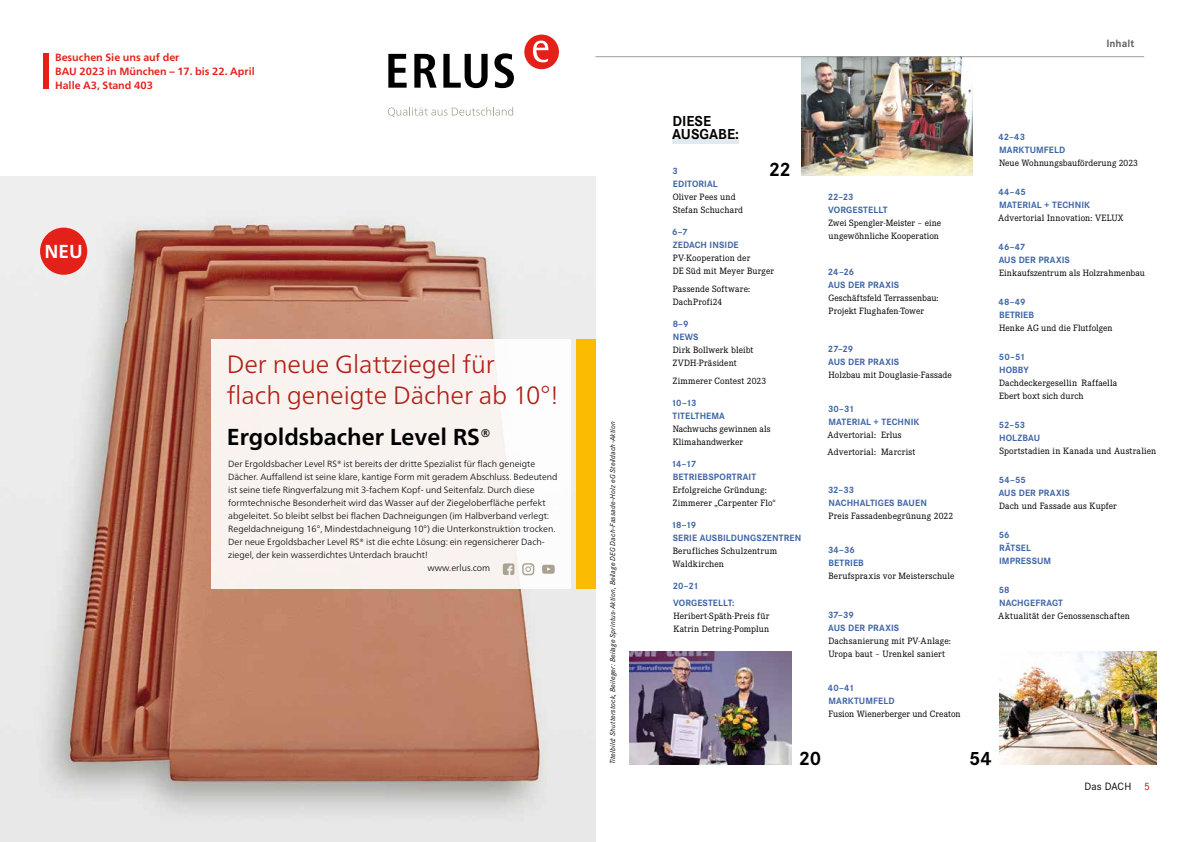
<style>
.page{position:relative;width:1191px;height:842px;background:#fff}
.page>*{position:absolute;margin:0;border:0;box-sizing:border-box;transform-origin:0 0}
.t1{font:300 25.1px/31.6px "Frutiger Neue LT Pro";color:#b01f16}
.t2{font:700 23.1px "Frutiger Neue LT Pro";color:#000}
.t3{font:700 20px "Corporate S Pro";color:#000}
.t4{font:700 18.8px "Frutiger Neue LT Pro";color:#fff}
.t5{font:700 15px/13px "Corporate S Pro";color:#000}
.t6{font:11px "Corporate S Pro";letter-spacing:.005em;color:#000}
.t7{font:700 11px "Corporate S Pro";letter-spacing:.005em;color:#646567}
.t8{font:700 10.5px/14px "Frutiger Neue LT Pro";color:#e32119}
.t9{font:9.5px/13px "Corporate E Pro";letter-spacing:.01em;color:#000}
.t10{font:700 9.5px/13px "Corporate S Pro";letter-spacing:.01em;color:#3e65a5}
.t11{font:9.5px/13px "Corporate E Pro";letter-spacing:-.01em;color:#000}
.t12{font:300 9px "Frutiger Neue LT Pro";color:#000}
.t13{font:italic 7.5px "Corporate S Pro";letter-spacing:.025em;color:#000}
.s1{color:#e2001a}
</style>
<div class="page">
<img style="left:0;top:176px;width:595px;height:666px">
<div style="left:576px;top:339px;width:19px;height:250px;background:#fabb00"></div>
<div style="left:524px;top:35px;width:35px;height:34px;background:#e32119;border-radius:50%"></div>
<svg style="left:533px;top:41px;width:15px;height:21px"></svg>
<svg style="left:388px;top:54px;width:18px;height:34px"></svg>
<svg style="left:414px;top:54px;width:22px;height:34px"></svg>
<svg style="left:443px;top:54px;width:44px;height:34px"></svg>
<svg style="left:494px;top:53px;width:20px;height:35px"></svg>
<svg style="left:388px;top:107px;width:125px;height:10px"></svg>
<div style="left:211px;top:339px;width:359px;height:250px;background:#fff;opacity:.9"></div>
<svg style="left:503px;top:563px;width:11px;height:12px"></svg>
<svg style="left:522px;top:563px;width:12px;height:12px"></svg>
<svg style="left:542px;top:565px;width:13px;height:9px"></svg>
<div style="left:40px;top:228px;width:47px;height:47px;background:#e32119;border-radius:50%"></div>
<div style="left:43px;top:53px;width:5px;height:36px;background:#e32119"></div>
<img style="left:801px;top:57px;width:171px;height:119px">
<img style="left:1000px;top:651px;width:157px;height:114px">
<img style="left:629px;top:651px;width:162px;height:114px">
<hr style="left:595px;top:56px;width:549px;height:1px;background:#9c9e9f">
<div style="left:672px;top:137px;width:67px;height:7px;background:#e2eaef"></div>
<p class="t8" style="left:55px;top:50px;width:201px">Besuchen Sie uns auf der<br>BAU 2023 in München – 17. bis 22. April<br>Halle A3, Stand 403</p>
<h3 class="t4" style="left:44px;top:240px;width:40px">NEU</h3>
<h1 class="t1" style="left:227px;top:348px;width:333px">Der neue Glattziegel für<br>flach geneigte Dächer ab 10°!</h1>
<h2 class="t2" style="left:227px;top:423px;width:266px">Ergoldsbacher Level RS®</h2>
<p class="t12" style="left:228px;top:458px;width:308px">Der Ergoldsbacher Level RS® ist bereits der dritte Spezialist für flach geneigte</p>
<p class="t12" style="left:228px;top:471px;width:331px">Dächer. Auf fallend ist seine klare, kantige Form mit geradem Abschluss. Bedeutend</p>
<p class="t12" style="left:228px;top:484px;width:308px">ist seine tiefe Ring verfalzung mit 3-fachem Kopf- und Seitenfalz. Durch diese</p>
<p class="t12" style="left:228px;top:497px;width:319px">formtechnische Besonderheit wird das Wasser auf der Ziegeloberfläche perfekt</p>
<p class="t12" style="left:228px;top:510px;width:322px">abgeleitet. So bleibt selbst bei flachen Dach neigungen (im Halbverband verlegt:</p>
<p class="t12" style="left:228px;top:523px;width:329px">Regeldachneigung 16°, Mindestdachneigung 10°) die Unter konstruktion trocken.</p>
<p class="t12" style="left:228px;top:536px;width:318px">Der neue Ergoldsbacher Level RS® ist die echte Lösung: ein regensicherer Dach -</p>
<p class="t12" style="left:228px;top:549px;width:201px">ziegel, der kein wasserdichtes Unterdach braucht!</p>
<p class="t12" style="left:427px;top:562px;width:64px">www.erlus.com</p>
<p class="t13" style="left:607px;top:764px;width:344px;rotate:-90deg">Titelbild: Shutterstock, Beileger: Beilage Sprintus-Aktion, Beilage DEG Dach-Fassade-Holz eG Steildach-Aktion</p>
<p class="t7" style="left:1106px;top:35px;width:29px">Inhalt</p>
<h3 class="t5" style="left:672px;top:114px;width:68px">DIESE<br>AUSGABE:</h3>
<p class="t10" style="left:672px;top:163px;width:47px">3<br>EDITORIAL</p>
<p class="t9" style="left:672px;top:190px;width:72px">Oliver Pees und<br>Stefan Schuchard</p>
<h3 class="t3" style="left:769px;top:153px;width:23px">22</h3>
<p class="t10" style="left:672px;top:224px;width:68px">6–7<br>ZEDACH INSIDE</p>
<p class="t9" style="left:673px;top:251px;width:103px">PV-Kooperation der<br>DE Süd mit Meyer Burger</p>
<p class="t9" style="left:673px;top:282px;width:79px">Passende Software:<br>DachProfi24</p>
<p class="t10" style="left:672px;top:316px;width:27px">8–9<br>NEWS</p>
<p class="t9" style="left:673px;top:343px;width:82px">Dirk Bollwerk bleibt<br>ZVDH-Präsident</p>
<p class="t9" style="left:673px;top:374px;width:95px">Zimmerer Contest 2023</p>
<p class="t10" style="left:671px;top:395px;width:55px">10–13<br>TITELTHEMA</p>
<p class="t11" style="left:673px;top:422px;width:99px">Nachwuchs gewinnen als<br>Klimahandwerker</p>
<p class="t10" style="left:671px;top:456px;width:86px">14–17<br>BETRIEBSPORTRAIT</p>
<p class="t9" style="left:673px;top:483px;width:104px">Erfolgreiche Gründung:<br>Zimmerer „Carpenter Flo“</p>
<p class="t10" style="left:671px;top:517px;width:132px">18–19<br>SERIE AUSBILDUNGSZENTREN</p>
<p class="t9" style="left:672px;top:544px;width:106px">Berufliches Schulzentrum<br>Waldkirchen</p>
<p class="t10" style="left:673px;top:576px;width:63px;line-height:17px">20–21<br>VORGESTELLT:</p>
<p class="t9" style="left:673px;top:608px;width:97px">Heribert-Späth-Preis für<br>Katrin Detring-Pomplun</p>
<p class="t10" style="left:828px;top:189px;width:61px">22–23<br>VORGESTELLT</p>
<p class="t9" style="left:828px;top:215px;width:114px">Zwei Spengler-Meister – eine ungewöhnliche Kooperation</p>
<p class="t10" style="left:828px;top:264px;width:73px">24–26<br>AUS DER PRAXIS</p>
<p class="t9" style="left:828px;top:291px;width:112px">Geschäftsfeld Terrassenbau:<br>Projekt Flughafen-Tower</p>
<p class="t10" style="left:828px;top:342px;width:73px">27–29<br>AUS DER PRAXIS</p>
<p class="t9" style="left:828px;top:368px;width:125px">Holzbau mit Douglasie-Fassade</p>
<p class="t10" style="left:828px;top:402px;width:93px">30–31<br>MATERIAL + TECHNIK</p>
<p class="t9" style="left:827px;top:426px;width:89px;line-height:17px">Advertorial: Erlus<br>Advertorial: Marcrist</p>
<p class="t10" style="left:828px;top:482px;width:100px">32–33<br>NACHHALTIGES BAUEN</p>
<p class="t9" style="left:828px;top:509px;width:126px">Preis Fassadenbegrünung 2022</p>
<p class="t10" style="left:828px;top:543px;width:37px">34–36<br>BETRIEB</p>
<p class="t9" style="left:828px;top:569px;width:128px">Berufspraxis vor Meisterschule</p>
<p class="t10" style="left:828px;top:608px;width:73px">37–39<br>AUS DER PRAXIS</p>
<p class="t9" style="left:828px;top:634px;width:124px">Dachsanierung mit PV-Anlage:<br>Uropa baut – Urenkel saniert</p>
<p class="t10" style="left:828px;top:680px;width:68px">40–41<br>MARKTUMFELD</p>
<p class="t9" style="left:828px;top:706px;width:134px">Fusion Wienerberger und Creaton</p>
<p class="t10" style="left:998px;top:129px;width:68px">42–43<br>MARKTUMFELD</p>
<p class="t9" style="left:999px;top:156px;width:140px">Neue Wohnungsbauförderung 2023</p>
<p class="t10" style="left:998px;top:184px;width:93px">44–45<br>MATERIAL + TECHNIK</p>
<p class="t9" style="left:998px;top:211px;width:127px">Advertorial Innovation: VELUX</p>
<p class="t10" style="left:998px;top:240px;width:73px">46–47<br>AUS DER PRAXIS</p>
<p class="t9" style="left:999px;top:266px;width:147px">Einkaufszentrum als Holzrahmenbau</p>
<p class="t10" style="left:998px;top:295px;width:37px">48–49<br>BETRIEB</p>
<p class="t9" style="left:999px;top:321px;width:115px">Henke AG und die Flutfolgen</p>
<p class="t10" style="left:999px;top:350px;width:31px">50–51<br>HOBBY</p>
<p class="t9" style="left:999px;top:376px;width:120px">Dachdeckergesellin Raffaella<br>Ebert boxt sich durch</p>
<p class="t10" style="left:999px;top:418px;width:43px">52–53<br>HOLZBAU</p>
<p class="t9" style="left:999px;top:444px;width:158px">Sportstadien in Kanada und Australien</p>
<p class="t10" style="left:998px;top:473px;width:73px">54–55<br>AUS DER PRAXIS</p>
<p class="t9" style="left:999px;top:499px;width:119px">Dach und Fassade aus Kupfer</p>
<p class="t10" style="left:999px;top:528px;width:54px">56<br>RÄTSEL<br>IMPRESSUM</p>
<p class="t10" style="left:999px;top:583px;width:66px">58<br>NACHGEFRAGT</p>
<p class="t9" style="left:998px;top:609px;width:133px">Aktualität der Genossenschaften</p>
<h3 class="t3" style="left:799px;top:742px;width:24px">20</h3>
<h3 class="t3" style="left:969px;top:742px;width:24px">54</h3>
<p class="t6" style="left:1084px;top:778px;width:67px">Das DACH <span class="s1">5</span></p>
</div>
